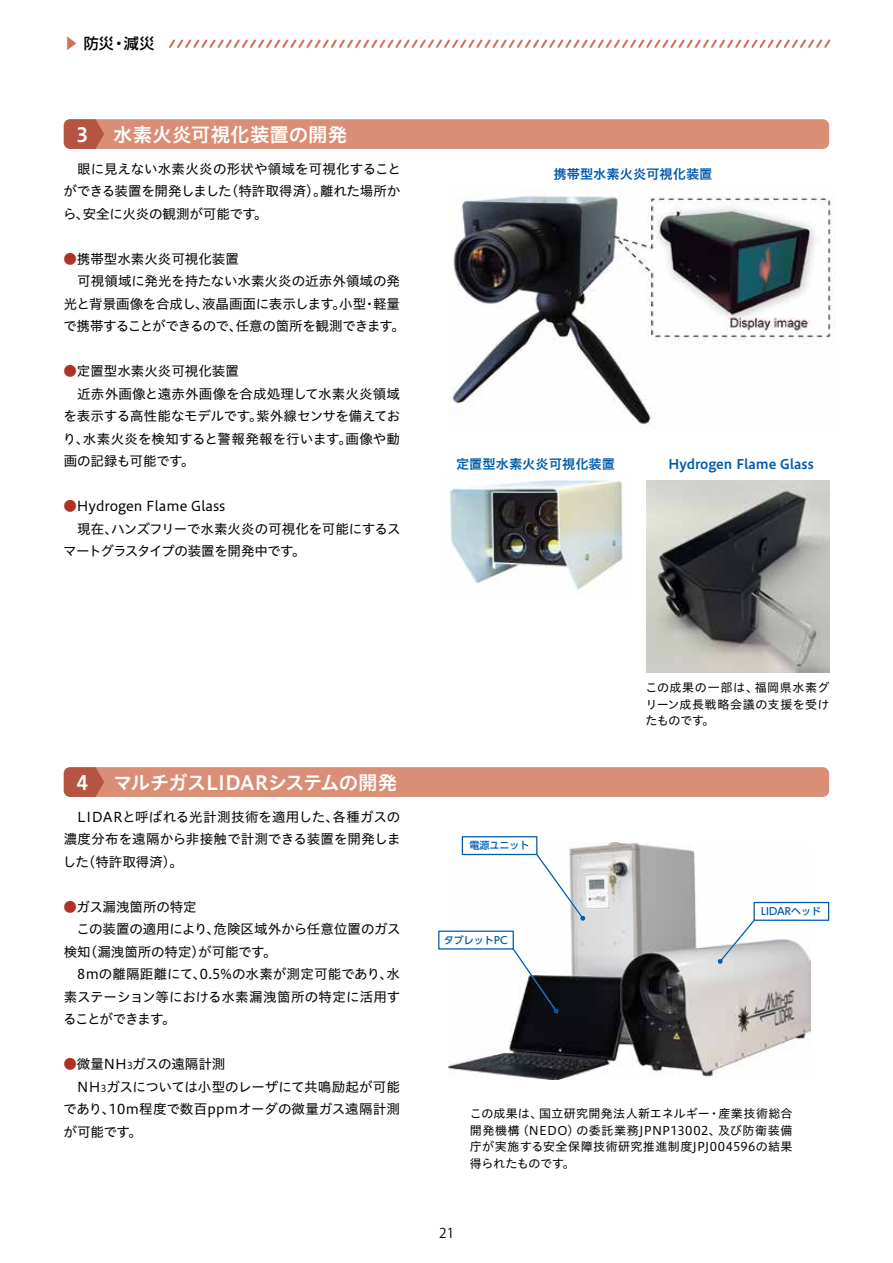
<style>
.page{position:relative;width:893px;height:1263px;background:#fff}
.page>*{position:absolute;margin:0;border:0;box-sizing:border-box;transform-origin:0 0}
.t1{font:19.5px "Hiragino UD Sans Std N W6";letter-spacing:-.03em;color:#fff}
.t2{font:19.5px "Hiragino UD Sans Std N W6";letter-spacing:.01em;color:#fff}
.t3{font:500 15px "UD Shin Go Pr 6";color:#000}
.t4{font:13.5px/22.5px "Hiragino UD Sans Std N W4";color:#000;text-align:justify}
.t5{font:13.5px "Hiragino UD Sans Std N W4";letter-spacing:-.035em;color:#000}
.t6{font:13.5px "Hiragino UD Sans Std N W4";letter-spacing:-.02em;color:#000}
.t7{font:13.5px "Hiragino UD Sans Std N W4";letter-spacing:-.04em;color:#000}
.t8{font:13.5px "Hiragino UD Sans Std N W4";letter-spacing:-.025em;color:#000}
.t9{font:13.5px "Hiragino UD Sans Std N W4";letter-spacing:-.07em;color:#000}
.t10{font:13.5px "Koz Go Pr 6 N";color:#000}
.t11{font:13.2px "Hiragino UD Sans Std N W6";color:#005bac}
.t12{font:12px/16.5px "Hiragino UD Sans Std N W4";letter-spacing:.035em;color:#000;text-align:justify}
.t13{font:500 10.05px "UD Shin Go Pr 6";color:#005bac}
.s1{color:#cf7257}
.s2{color:#af3225}
.s3{font-size:9.45px}
</style>
<div class="page">
<img style="left:448px;top:842px;width:362px;height:237px">
<img style="left:448px;top:196px;width:387px;height:233px">
<img style="left:449px;top:478px;width:174px;height:114px">
<img style="left:646px;top:480px;width:183px;height:192px">
<div style="left:64px;top:119px;width:765px;height:30px;background:#d98e75;border-radius:6px"></div>
<svg style="left:64px;top:119px;width:40px;height:30px"></svg>
<div style="left:64px;top:767px;width:765px;height:30px;background:#d98e75;border-radius:6px"></div>
<svg style="left:64px;top:767px;width:40px;height:30px"></svg>
<div style="left:462px;top:837px;width:75px;height:17px;background:#fff"></div>
<div style="left:462px;top:836px;width:75px;height:19px;border:1px solid #005bac"></div>
<svg style="left:535px;top:853px;width:51px;height:68px"></svg>
<div style="left:439px;top:931px;width:74px;height:18px;background:#fff"></div>
<div style="left:438px;top:930px;width:76px;height:19px;border:1px solid #005bac"></div>
<div style="left:754px;top:902px;width:75px;height:18px;background:#fff"></div>
<div style="left:753px;top:902px;width:76px;height:19px;border:1px solid #005bac"></div>
<svg style="left:511px;top:947px;width:48px;height:67px"></svg>
<svg style="left:717px;top:918px;width:39px;height:46px"></svg>
<svg style="left:169px;top:39px;width:662px;height:9px"></svg>
<p class="t3" style="left:64px;top:31px;width:92px"><span class="s1">▶</span> 防災・減災</p>
<h1 class="t2" style="left:76px;top:119px;width:272px">3　 水素火炎可視化装置の開発</h1>
<p class="t4" style="left:63px;top:157px;width:339px;text-indent:14px">眼に見えない水素火炎の形状や領域を可視化することができる装置を開発しました（特許取得済）。離れた場所から、安全に火炎の観測が可能です。</p>
<p class="t4" style="left:64px;top:247px;width:177px"><span class="s2">●</span>携帯型水素火炎可視化装置</p>
<p class="t4" style="left:77px;top:269px;width:324px">可視領域に発光を持たない水素火炎の近赤外領域の発</p>
<p class="t4" style="left:64px;top:292px;width:338px">光と背景画像を合成し、液晶画面に表示します。小型・軽量</p>
<p class="t5" style="left:63px;top:316px;width:343px">で携帯することができるので、任意の箇所を観測できます。</p>
<p class="t4" style="left:64px;top:359px;width:177px"><span class="s2">●</span>定置型水素火炎可視化装置</p>
<p class="t4" style="left:77px;top:382px;width:324px">近赤外画像と遠赤外画像を合成処理して水素火炎領域</p>
<p class="t6" style="left:63px;top:406px;width:339px">を表示する高性能なモデルです。紫外線センサを備えてお</p>
<p class="t4" style="left:63px;top:427px;width:339px">り、水素火炎を検知すると警報発報を行います。画像や動</p>
<p class="t8" style="left:64px;top:451px;width:132px">画の記録も可能です。</p>
<p class="t4" style="left:64px;top:494px;width:163px"><span class="s2">●</span>Hydrogen Flame Glass</p>
<p class="t4" style="left:77px;top:517px;width:325px">現在、ハンズフリーで水素火炎の可視化を可能にするス</p>
<p class="t7" style="left:63px;top:541px;width:244px">マートグラスタイプの装置を開発中です。</p>
<p class="t11" style="left:553px;top:164px;width:161px">携帯型水素火炎可視化装置</p>
<p class="t11" style="left:456px;top:454px;width:161px">定置型水素火炎可視化装置</p>
<p class="t11" style="left:668px;top:454px;width:147px">Hydrogen Flame Glass</p>
<h1 class="t1" style="left:76px;top:767px;width:322px">4　 マルチガスLIDARシステムの開発</h1>
<p class="t4" style="left:63px;top:804px;width:339px;text-indent:14px">LIDARと呼ばれる光計測技術を適用した、各種ガスの濃度分布を遠隔から非接触で計測できる装置を開発しました（特許取得済）。</p>
<p class="t4" style="left:64px;top:894px;width:135px"><span class="s2">●</span>ガス漏洩箇所の特定</p>
<p class="t4" style="left:76px;top:917px;width:326px">この装置の適用により、危険区域外から任意位置のガス</p>
<p class="t4" style="left:64px;top:939px;width:214px">検知（漏洩箇所の特定）が可能です。</p>
<p class="t4" style="left:77px;top:962px;width:324px">8mの離隔距離にて、0.5%の水素が測定可能であり、水</p>
<p class="t4" style="left:64px;top:984px;width:338px">素ステーション等における水素漏洩箇所の特定に活用す</p>
<p class="t9" style="left:63px;top:1009px;width:114px">ることができます。</p>
<p class="t4" style="left:64px;top:1052px;width:163px"><span class="s2">●</span>微量NH<span class="s3">3</span>ガスの遠隔計測</p>
<p class="t4" style="left:77px;top:1074px;width:324px">NH<span class="s3">3</span>ガスについては小型のレーザにて共鳴励起が可能</p>
<p class="t4" style="left:63px;top:1097px;width:338px">であり、10m程度で数百ppmオーダの微量ガス遠隔計測</p>
<p class="t4" style="left:64px;top:1119px;width:80px">が可能です。</p>
<p class="t13" style="left:469px;top:837px;width:62px">電源ユニット</p>
<p class="t13" style="left:444px;top:932px;width:65px">タブレットPC</p>
<p class="t12" style="left:645px;top:679px;width:186px">この成果の一部は、福岡県水素グリーン成長戦略会議の支援を受けたものです。</p>
<p class="t13" style="left:761px;top:903px;width:61px">LIDARヘッド</p>
<p class="t12" style="left:470px;top:1105px;width:324px">この成果は、国立研究開発法人新エネルギー・産業技術総合開発機構（NEDO）の委託業務JPNP13002、及び防衛装備庁が実施する安全保障技術研究推進制度JPJ004596の結果得られたものです。</p>
<p class="t10" style="left:439px;top:1225px;width:16px">21</p>
</div>
